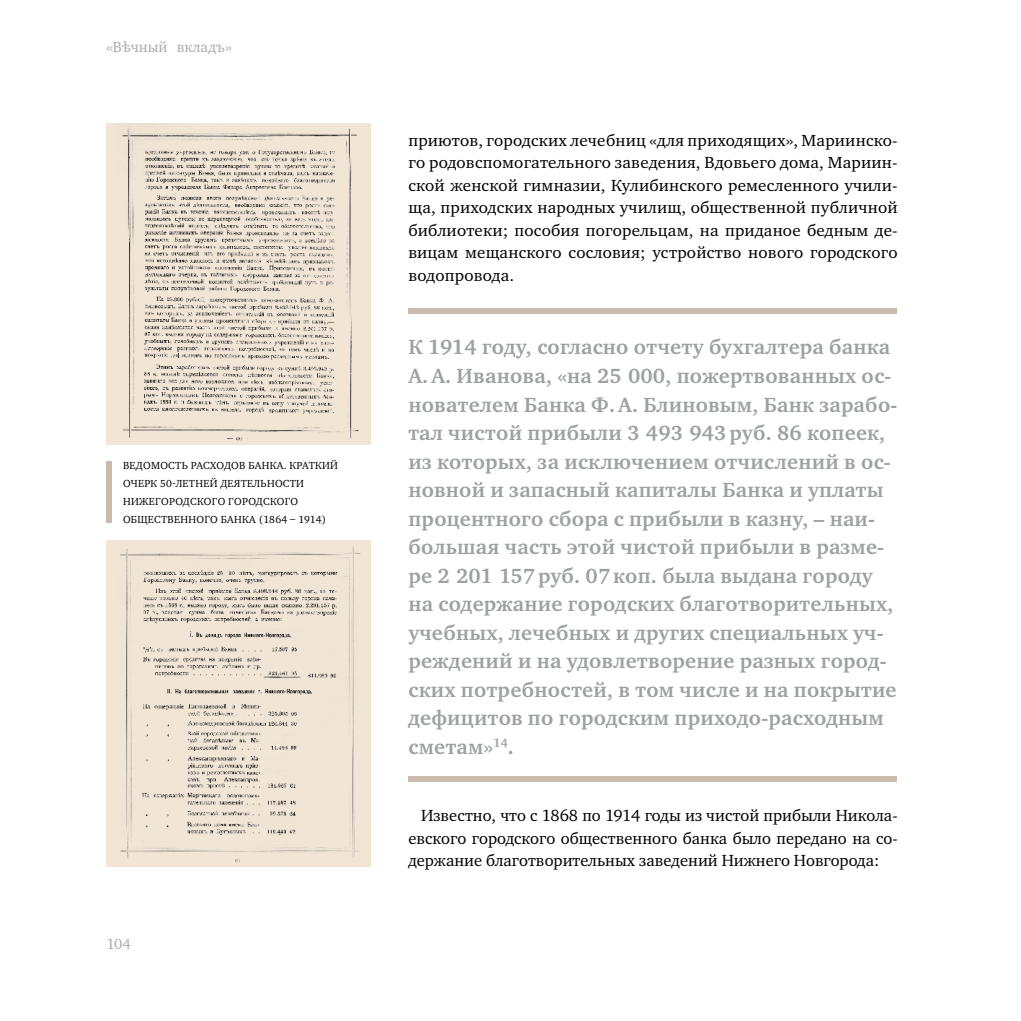
<style>
.page{position:relative;width:1021px;height:1021px;background:#fff}
.page>*{position:absolute;margin:0;border:0;box-sizing:border-box;transform-origin:0 0}
.t1{font:700 21px/28.5px "Charter ITC";letter-spacing:.01em;color:#9ea1a2}
.t2{font:16.5px/22.5px "Charter ITC";color:#000;text-align:justify}
.t3{font:15px "Charter ITC";color:#aaacae}
.t4{font:10.5px/18px "Charter ITC";letter-spacing:.03em;color:#000}
</style>
<div class="page">
<img style="left:106px;top:123px;width:264px;height:321px">
<img style="left:106px;top:540px;width:264px;height:326px">
<div style="left:106px;top:461px;width:5px;height:62px;background:#cbbbac"></div>
<div style="left:408px;top:308px;width:488px;height:5px;background:#cbbbac"></div>
<div style="left:408px;top:776px;width:488px;height:5px;background:#cbbbac"></div>
<p class="t3" style="left:106px;top:37px;width:127px">«Вѣчный вкладъ»</p>
<p class="t4" style="left:123px;top:456px;width:216px">ВЕДОМОСТЬ РАСХОДОВ БАНКА. КРАТКИЙ<br>ОЧЕРК 50-ЛЕТНЕЙ ДЕЯТЕЛЬНОСТИ<br>НИЖЕГОРОДСКОГО ГОРОДСКОГО<br>ОБЩЕСТВЕННОГО БАНКА (1864 – 1914)</p>
<p class="t3" style="left:106px;top:934px;width:26px">104</p>
<p class="t2" style="left:408px;top:129px;width:490px">приютов, городских лечебниц «для приходящих», Мариинско‑ го родовспомогательного заведения, Вдовьего дома, Мариин‑ ской женской гимназии, Кулибинского ремесленного учили‑ ща, приходских народных училищ, общественной публичной библиотеки; пособия погорельцам, на приданое бедным де‑ вицам мещанского сословия; устройство нового городского водопровода.</p>
<p class="t1" style="left:408px;top:333px;width:490px">К 1914 году, согласно отчету бухгалтера банка А.А. Иванова, «на 25 000, пожертвованных ос&shy;нователем Банка Ф.А. Блиновым, Банк зарабо&shy;тал чистой прибыли 3 493 943руб. 86 копеек, из которых, за исключением отчислений в ос&shy;новной и запасный капиталы Банка и уплаты процентного сбора с прибыли в казну, – наи&shy;большая часть этой чистой прибыли в разме&shy;ре 2 201 157руб. 07коп. была выдана городу на содержание городских благотворительных, учебных, лечебных и других специальных уч&shy;реждений и на удовлетворение разных город&shy;ских потребностей, в том числе и на покрытие дефицитов по городским приходо-расходным сметам»<sup>14</sup>.</p>
<p class="t2" style="left:408px;top:804px;width:490px;text-indent:13px">Известно, что с 1868 по 1914 годы из чистой прибыли Никола‑ евского городского общественного банка было передано на со‑ держание благотворительных заведений Нижнего Новгорода:</p>
</div>
